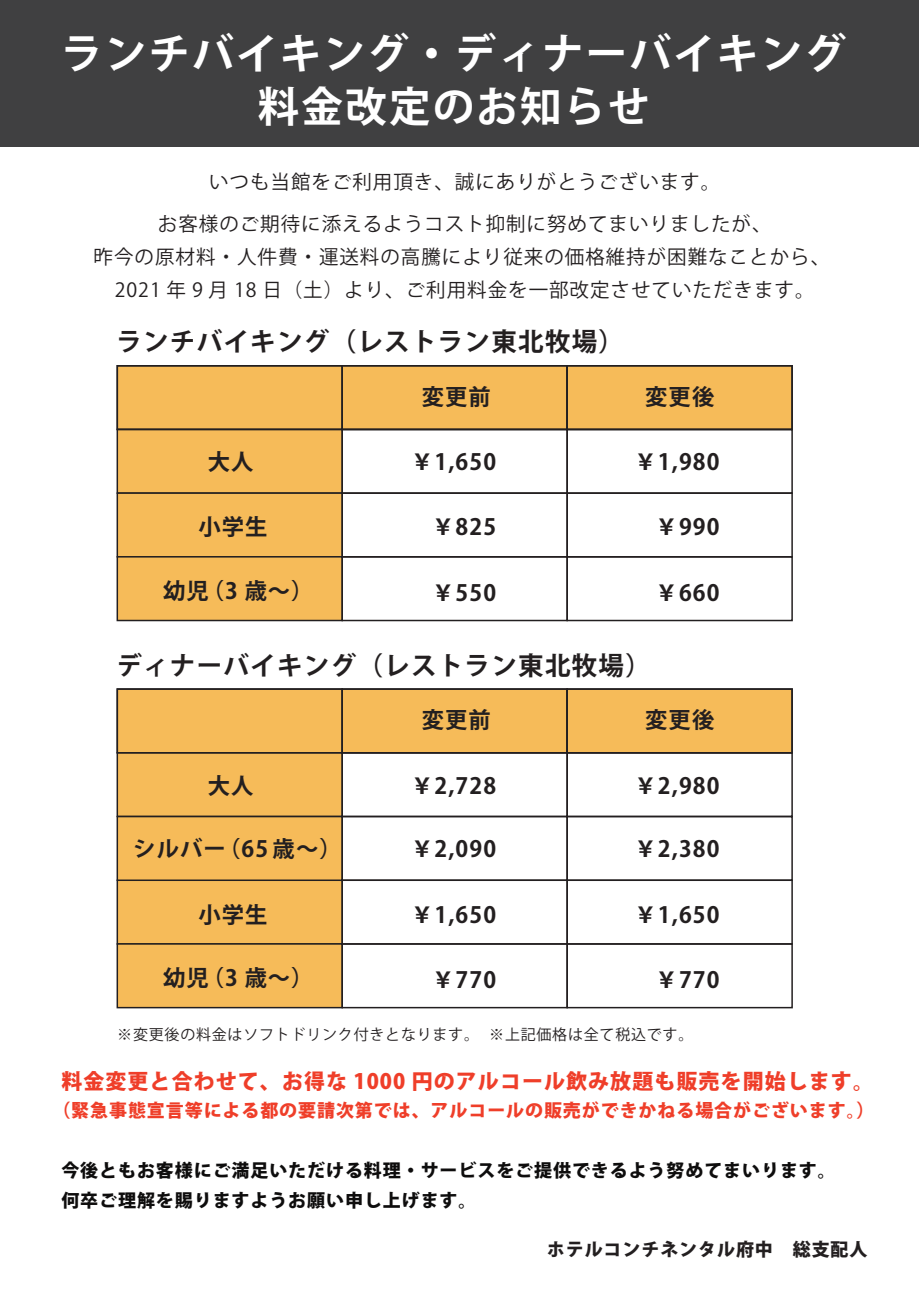
<style>
.page{position:relative;width:919px;height:1289px;background:#fff}
.page>*{position:absolute;margin:0;border:0;box-sizing:border-box;transform-origin:0 0}
.t1{font:700 41.55px/52.5px "Koz Go Pr 6 N";letter-spacing:.05em;color:#fff;text-align:center}
.t2{font:700 25.5px "Koz Go Pr 6 N";letter-spacing:.05em;color:#231f20}
.t3{font:700 22.35px "Koz Go Pr 6 N";letter-spacing:.05em;color:#231f20}
.t4{font:800 21px "Koz Go Pr 6 N";letter-spacing:.05em;color:#ef3e29}
.t5{font:19.5px/42.2px "Koz Go Pr 6 N";letter-spacing:.05em;color:#231f20;text-align:center}
.t6{font:800 18px/30px "Koz Go Pr 6 N";letter-spacing:.05em;color:#0e0d0d}
.t7{font:800 18px "Koz Go Pr 6 N";letter-spacing:.05em;color:#ef3e29}
.t8{font:800 18px "Koz Go Pr 6 N";letter-spacing:.05em;color:#231f20}
.t9{font:15px "Koz Go Pr 6 N";letter-spacing:.05em;color:#231f20}
</style>
<div class="page">
<div style="left:341px;top:365px;width:227px;height:65px;background:#f6bb59"></div>
<div style="left:116px;top:365px;width:227px;height:65px;background:#f6bb59"></div>
<div style="left:116px;top:428px;width:227px;height:66px;background:#f6bb59"></div>
<div style="left:116px;top:492px;width:227px;height:65px;background:#f6bb59;border:2px solid #231f20"></div>
<div style="left:116px;top:556px;width:227px;height:65px;background:#f6bb59;border:2px solid #231f20"></div>
<div style="left:566px;top:365px;width:226px;height:65px;background:#f6bb59"></div>
<div style="left:0;top:0;width:918px;height:146px;background:#404041"></div>
<div style="left:116px;top:365px;width:227px;height:65px;border:2px solid #231f20"></div>
<div style="left:341px;top:365px;width:227px;height:65px;border:2px solid #231f20"></div>
<div style="left:341px;top:428px;width:227px;height:66px;border:2px solid #231f20"></div>
<div style="left:341px;top:492px;width:227px;height:65px;border:2px solid #231f20"></div>
<div style="left:341px;top:556px;width:227px;height:65px;border:2px solid #231f20"></div>
<div style="left:566px;top:365px;width:226px;height:65px;border:2px solid #231f20"></div>
<div style="left:566px;top:428px;width:226px;height:66px;border:2px solid #231f20"></div>
<div style="left:566px;top:492px;width:226px;height:65px;border:2px solid #231f20"></div>
<div style="left:566px;top:556px;width:226px;height:65px;border:2px solid #231f20"></div>
<div style="left:341px;top:688px;width:227px;height:65px;background:#f6bb59"></div>
<div style="left:116px;top:688px;width:227px;height:65px;background:#f6bb59"></div>
<div style="left:116px;top:752px;width:227px;height:65px;background:#f6bb59;border:2px solid #231f20"></div>
<div style="left:116px;top:879px;width:227px;height:65px;background:#f6bb59"></div>
<div style="left:116px;top:943px;width:227px;height:65px;background:#f6bb59;border:2px solid #231f20"></div>
<div style="left:566px;top:688px;width:226px;height:65px;background:#f6bb59"></div>
<div style="left:116px;top:688px;width:227px;height:65px;border:2px solid #231f20"></div>
<div style="left:341px;top:688px;width:227px;height:65px;border:2px solid #231f20"></div>
<div style="left:341px;top:752px;width:227px;height:65px;border:2px solid #231f20"></div>
<div style="left:341px;top:943px;width:227px;height:65px;border:2px solid #231f20"></div>
<div style="left:566px;top:688px;width:226px;height:65px;border:2px solid #231f20"></div>
<div style="left:566px;top:752px;width:226px;height:65px;border:2px solid #231f20"></div>
<div style="left:116px;top:815px;width:227px;height:66px;background:#f6bb59;border:2px solid #231f20"></div>
<div style="left:341px;top:815px;width:227px;height:66px;border:2px solid #231f20"></div>
<div style="left:566px;top:815px;width:226px;height:66px;border:2px solid #231f20"></div>
<div style="left:566px;top:879px;width:226px;height:65px;border:2px solid #231f20"></div>
<div style="left:566px;top:943px;width:226px;height:65px;border:2px solid #231f20"></div>
<h1 class="t1" style="left:61px;top:29px;width:786px">ランチバイキング・ディナーバイキング料金改定のお知らせ</h1>
<p class="t5" style="left:158px;top:161px;width:615px">いつも当館をご利用頂き、誠にありがとうございます。<br>お客様のご期待に添えるようコスト抑制に努めてまいりましたが、</p>
<p class="t5" style="left:94px;top:241px;width:738px;line-height:33px">昨今の原材料・人件費・運送料の高騰により従来の価格維持が困難なことから、<br>2021 年 9 月 18 日（土）より、ご利用料金を一部改定させていただきます。</p>
<h2 class="t2" style="left:116px;top:327px;width:509px">ランチバイキング（レストラン東北牧場）</h2>
<p class="t3" style="left:421px;top:384px;width:71px">変更前</p>
<p class="t3" style="left:645px;top:384px;width:71px">変更後</p>
<p class="t3" style="left:208px;top:449px;width:47px">大人</p>
<p class="t3" style="left:411px;top:449px;width:87px">￥1,650</p>
<p class="t3" style="left:634px;top:449px;width:87px">￥1,980</p>
<p class="t3" style="left:198px;top:514px;width:71px">小学生</p>
<p class="t3" style="left:432px;top:514px;width:65px">￥825</p>
<p class="t3" style="left:655px;top:514px;width:65px">￥990</p>
<p class="t3" style="left:163px;top:578px;width:152px">幼児（3 歳～）</p>
<p class="t3" style="left:432px;top:579px;width:65px">￥550</p>
<p class="t3" style="left:655px;top:579px;width:65px">￥660</p>
<h2 class="t2" style="left:116px;top:650px;width:536px">ディナーバイキング（レストラン東北牧場）</h2>
<p class="t3" style="left:421px;top:707px;width:71px">変更前</p>
<p class="t3" style="left:645px;top:707px;width:71px">変更後</p>
<p class="t3" style="left:208px;top:772px;width:47px">大人</p>
<p class="t3" style="left:411px;top:772px;width:87px">￥2,728</p>
<p class="t3" style="left:634px;top:772px;width:87px">￥2,980</p>
<p class="t3" style="left:133px;top:836px;width:210px">シルバー（65 歳～）</p>
<p class="t3" style="left:411px;top:836px;width:87px">￥2,090</p>
<p class="t3" style="left:634px;top:836px;width:87px">￥2,380</p>
<p class="t3" style="left:198px;top:901px;width:71px">小学生</p>
<p class="t3" style="left:163px;top:965px;width:152px">幼児（3 歳～）</p>
<p class="t3" style="left:411px;top:901px;width:87px">￥1,650</p>
<p class="t3" style="left:432px;top:966px;width:65px">￥770</p>
<p class="t3" style="left:634px;top:901px;width:87px">￥1,650</p>
<p class="t3" style="left:655px;top:966px;width:65px">￥770</p>
<p class="t9" style="left:117px;top:1025px;width:577px">※変更後の料金はソフトドリンク付きとなります。 ※上記価格は全て税込です。</p>
<p class="t4" style="left:61px;top:1069px;width:814px">料金変更と合わせて、お得な 1000 円のアルコール飲み放題も販売を開始します。</p>
<p class="t7" style="left:52px;top:1099px;width:823px">（緊急事態宣言等による都の要請次第では、アルコールの販売ができかねる場合がございます。）</p>
<p class="t6" style="left:61px;top:1155px;width:775px">今後ともお客様にご満足いただける料理・サービスをご提供できるよう努めてまいります。何卒ご理解を賜りますようお願い申し上げます。</p>
<p class="t8" style="left:547px;top:1239px;width:322px">ホテルコンチネンタル府中　総支配人</p>
</div>
